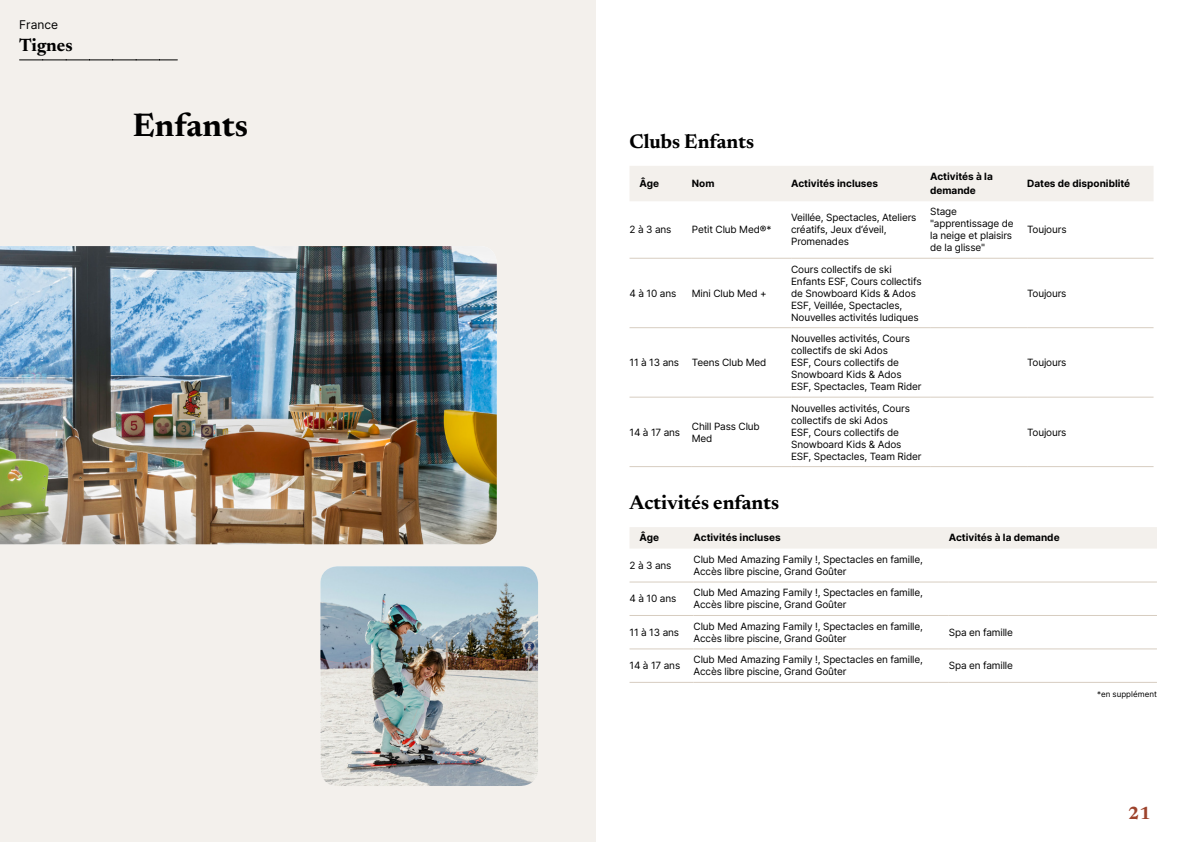
<style>
.page{position:relative;width:1191px;height:842px;background:#fff}
.page>*{position:absolute;margin:0;border:0;box-sizing:border-box;transform-origin:0 0}
.t1{font:700 33px "Newsreader 24 pt";color:#000}
.t2{font:700 20px "Newsreader 24 pt";color:#000}
.t3{font:700 18px "Newsreader 24 pt";color:#000}
.t4{font:700 18px "Newsreader 24 pt";color:#9d432c}
.t5{font:12px "Inter";color:#000}
.t6{font:10px/12px "Inter";letter-spacing:-.015em;color:#000}
.t7{font:700 10px/14px "Inter";color:#000}
.t8{font:8px "Inter";color:#000}
</style>
<div class="page">
<div style="left:0;top:0;width:595px;height:842px;background:#f3f0ec"></div>
<img style="left:0;top:246px;width:497px;height:298px">
<img style="left:320px;top:566px;width:218px;height:220px">
<svg style="left:20px;top:60px;width:157px;height:1px"></svg>
<div style="left:630px;top:166px;width:523px;height:35px;background:#f3f0ec"></div>
<hr style="left:629px;top:258px;width:63px;height:1px;background:#d7cdc1">
<hr style="left:692px;top:258px;width:99px;height:1px;background:#d7cdc1">
<hr style="left:791px;top:258px;width:139px;height:1px;background:#d7cdc1">
<hr style="left:930px;top:258px;width:97px;height:1px;background:#d7cdc1">
<hr style="left:1027px;top:258px;width:126px;height:1px;background:#d7cdc1">
<hr style="left:629px;top:327px;width:63px;height:1px;background:#d7cdc1">
<hr style="left:692px;top:327px;width:99px;height:1px;background:#d7cdc1">
<hr style="left:791px;top:327px;width:139px;height:1px;background:#d7cdc1">
<hr style="left:930px;top:327px;width:97px;height:1px;background:#d7cdc1">
<hr style="left:1027px;top:327px;width:126px;height:1px;background:#d7cdc1">
<hr style="left:629px;top:397px;width:63px;height:1px;background:#d7cdc1">
<hr style="left:692px;top:397px;width:99px;height:1px;background:#d7cdc1">
<hr style="left:791px;top:397px;width:139px;height:1px;background:#d7cdc1">
<hr style="left:930px;top:397px;width:97px;height:1px;background:#d7cdc1">
<hr style="left:1027px;top:397px;width:126px;height:1px;background:#d7cdc1">
<hr style="left:629px;top:466px;width:63px;height:1px;background:#d7cdc1">
<hr style="left:692px;top:466px;width:99px;height:1px;background:#d7cdc1">
<hr style="left:791px;top:466px;width:139px;height:1px;background:#d7cdc1">
<hr style="left:930px;top:466px;width:97px;height:1px;background:#d7cdc1">
<hr style="left:1027px;top:466px;width:126px;height:1px;background:#d7cdc1">
<div style="left:630px;top:527px;width:527px;height:22px;background:#f3f0ec"></div>
<hr style="left:629px;top:581px;width:64px;height:1px;background:#d7cdc1">
<hr style="left:693px;top:581px;width:255px;height:1px;background:#d7cdc1">
<hr style="left:948px;top:581px;width:209px;height:1px;background:#d7cdc1">
<hr style="left:629px;top:615px;width:64px;height:1px;background:#d7cdc1">
<hr style="left:693px;top:615px;width:255px;height:1px;background:#d7cdc1">
<hr style="left:948px;top:615px;width:209px;height:1px;background:#d7cdc1">
<hr style="left:629px;top:648px;width:64px;height:1px;background:#d7cdc1">
<hr style="left:693px;top:648px;width:255px;height:1px;background:#d7cdc1">
<hr style="left:948px;top:648px;width:209px;height:1px;background:#d7cdc1">
<hr style="left:629px;top:682px;width:64px;height:1px;background:#d7cdc1">
<hr style="left:693px;top:682px;width:255px;height:1px;background:#d7cdc1">
<hr style="left:948px;top:682px;width:209px;height:1px;background:#d7cdc1">
<p class="t5" style="left:19px;top:15px;width:40px">France</p>
<h3 class="t3" style="left:19px;top:32px;width:55px">Tignes</h3>
<h1 class="t1" style="left:133px;top:101px;width:117px">Enfants</h1>
<h2 class="t2" style="left:629px;top:127px;width:126px">Clubs Enfants</h2>
<p class="t7" style="left:639px;top:176px;width:21px">Âge</p>
<p class="t7" style="left:692px;top:176px;width:24px">Nom</p>
<p class="t7" style="left:791px;top:176px;width:88px">Activités incluses</p>
<p class="t7" style="left:930px;top:169px;width:64px">Activités à la demande</p>
<p class="t7" style="left:1027px;top:176px;width:105px">Dates de disponiblité</p>
<p class="t6" style="left:629px;top:223px;width:43px">2 à 3 ans</p>
<p class="t6" style="left:692px;top:223px;width:81px">Petit Club Med®*</p>
<p class="t6" style="left:791px;top:211px;width:127px">Veillée, Spectacles, Ateliers créatifs, Jeux d‘éveil,<br>Promenades</p>
<p class="t6" style="left:930px;top:205px;width:85px">Stage "apprentissage de la neige et plaisirs de la glisse"</p>
<p class="t6" style="left:1027px;top:223px;width:41px">Toujours</p>
<p class="t6" style="left:629px;top:287px;width:48px">4 à 10 ans</p>
<p class="t6" style="left:692px;top:287px;width:76px">Mini Club Med +</p>
<p class="t6" style="left:629px;top:356px;width:51px">11 à 13 ans</p>
<p class="t6" style="left:692px;top:356px;width:76px">Teens Club Med</p>
<p class="t6" style="left:629px;top:426px;width:52px">14 à 17 ans</p>
<p class="t6" style="left:692px;top:420px;width:69px">Chill Pass Club<br>Med</p>
<p class="t6" style="left:791px;top:263px;width:132px">Cours collectifs de ski<br>Enfants ESF, Cours collectifs de Snowboard Kids &amp; Ados<br>ESF, Veillée, Spectacles,<br>Nouvelles activités ludiques</p>
<p class="t6" style="left:791px;top:332px;width:132px">Nouvelles activités, Cours collectifs de ski Ados<br>ESF, Cours collectifs de<br>Snowboard Kids &amp; Ados<br>ESF, Spectacles, Team Rider</p>
<p class="t6" style="left:791px;top:402px;width:132px">Nouvelles activités, Cours collectifs de ski Ados<br>ESF, Cours collectifs de<br>Snowboard Kids &amp; Ados<br>ESF, Spectacles, Team Rider</p>
<p class="t6" style="left:1027px;top:287px;width:41px">Toujours</p>
<p class="t6" style="left:1027px;top:356px;width:41px">Toujours</p>
<p class="t6" style="left:1027px;top:426px;width:41px">Toujours</p>
<h2 class="t2" style="left:629px;top:488px;width:151px">Activités enfants</h2>
<p class="t7" style="left:639px;top:531px;width:21px">Âge</p>
<p class="t7" style="left:693px;top:531px;width:88px">Activités incluses</p>
<p class="t7" style="left:948px;top:531px;width:112px">Activités à la demande</p>
<p class="t6" style="left:629px;top:559px;width:43px">2 à 3 ans</p>
<p class="t6" style="left:693px;top:553px;width:231px">Club Med Amazing Family !, Spectacles en famille,<br>Accès libre piscine, Grand Goûter</p>
<p class="t6" style="left:629px;top:592px;width:48px">4 à 10 ans</p>
<p class="t6" style="left:693px;top:586px;width:231px">Club Med Amazing Family !, Spectacles en famille,<br>Accès libre piscine, Grand Goûter</p>
<p class="t6" style="left:629px;top:626px;width:51px">11 à 13 ans</p>
<p class="t6" style="left:693px;top:620px;width:231px">Club Med Amazing Family !, Spectacles en famille,<br>Accès libre piscine, Grand Goûter</p>
<p class="t6" style="left:948px;top:626px;width:66px">Spa en famille</p>
<p class="t6" style="left:629px;top:659px;width:52px">14 à 17 ans</p>
<p class="t6" style="left:693px;top:653px;width:231px">Club Med Amazing Family !, Spectacles en famille,<br>Accès libre piscine, Grand Goûter</p>
<p class="t6" style="left:948px;top:659px;width:66px">Spa en famille</p>
<p class="t8" style="left:1097px;top:688px;width:61px">*en supplément</p>
<h3 class="t4" style="left:1128px;top:800px;width:24px">21</h3>
</div>
